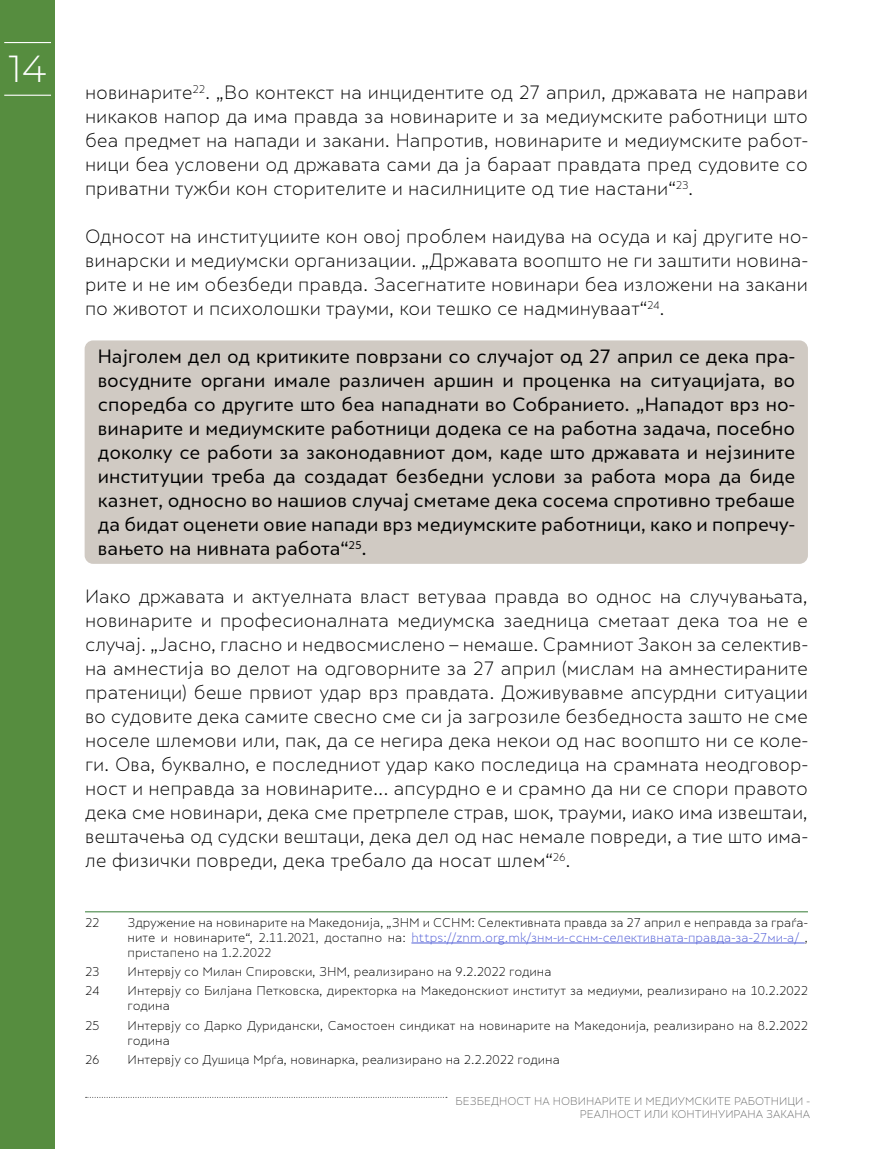
<style>
.page{position:relative;width:893px;height:1149px;background:#fff}
.page>*{position:absolute;margin:0;border:0;box-sizing:border-box;transform-origin:0 0}
.t1{font:300 37.5px "Montserrat";color:#fff}
.t2{font:300 18px/24px "Skola Sans";color:#000;text-align:justify}
.t3{font:18px/24px "Skola Sans";color:#000;text-align:justify}
.Paragraph_Style_1{font:300 12px/15px "Skola Sans";color:#000}
.t4{font:300 10.5px/13.5px "Skola Sans";color:#666;text-align:right}
.s1{color:#4f5cd6}
.s2{color:#0a0c0b}
</style>
<div class="page">
<div style="left:0;top:0;width:55px;height:1148px;background:#568d3f"></div>
<hr style="left:4px;top:42px;width:47px;height:1px;background:#fff">
<hr style="left:4px;top:95px;width:47px;height:1px;background:#fff">
<div style="left:85px;top:340px;width:723px;height:223px;background:#d0cac3;border-radius:9px"></div>
<hr style="left:85px;top:910px;width:723px;height:2px;background:#76a676">
<hr style="left:411px;top:942px;width:394px;height:1px;background:#4f5cd6">
<h1 class="t1" style="left:9px;top:43px;width:39px">14</h1>
<p class="t2" style="left:85px;top:80px;width:724px">новинарите<sup>22</sup>. „Во контекст на инцидентите од 27 април, државата не направи никаков напор да има правда за новинарите и за медиумските работници што беа предмет на напади и закани. Напротив, новинарите и медиумските работ&shy;ници беа условени од државата сами да ја бараат правдата пред судовите со приватни тужби кон сторителите и насилниците од тие настани“<sup>23</sup>.</p>
<p class="t2" style="left:85px;top:224px;width:724px">Односот на институциите кон овој проблем наидува на осуда и кај другите но&shy;винарски и медиумски организации. „Државата воопшто не ги заштити новина&shy;рите и не им обезбеди правда. Засегнатите новинари беа изложени на закани по животот и психолошки трауми, кои тешко се надминуваат“<sup>24</sup>.</p>
<p class="t3" style="left:98px;top:344px;width:699px">Најголем дел од критиките поврзани со случајот од 27 април се дека пра&shy;восудните органи имале различен аршин и проценка на ситуацијата, во споредба со другите што беа нападнати во Собранието. „Нападот врз но&shy;винарите и медиумските работници додека се на работна задача, посебно доколку се работи за законодавниот дом, каде што државата и нејзините институции треба да создадат безбедни услови за работа мора да биде казнет, односно во нашиов случај сметаме дека сосема спротивно требаше да бидат оценети овие напади врз медиумските работници, како и попречу&shy;вањето на нивната работа“<sup>25</sup>.</p>
<p class="t2" style="left:85px;top:584px;width:724px">Иако државата и актуелната власт ветуваа правда во однос на случувањата, новинарите и професионалната медиумска заедница сметаат дека тоа не е случај. „Јасно, гласно и недвосмислено – немаше. Срамниот Закон за селектив&shy;на амнестија во делот на одговорните за 27 април (мислам на амнестираните пратеници) беше првиот удар врз правдата. Доживувавме апсурдни ситуации во судовите дека самите свесно сме си ја загрозиле безбедноста зашто не сме носеле шлемови или, пак, да се негира дека некои од нас воопшто ни се коле&shy;ги. Ова, буквално, е последниот удар како последица на срамната неодговор&shy;ност и неправда за новинарите... апсурдно е и срамно да ни се спори правото дека сме новинари, дека сме претрпеле страв, шок, трауми, иако има извештаи, вештачења од судски вештаци, дека дел од нас немале повреди, а тие што има&shy;ле физички повреди, дека требало да носат шлем“<sup>26</sup>.</p>
<p class="Paragraph_Style_1" style="left:85px;top:914px;width:16px">22</p>
<p class="Paragraph_Style_1" style="left:128px;top:914px;width:682px;text-align:justify">Здружение на новинарите на Македонија, „ЗНМ и ССНМ: Селективната правда за 27 април е неправда за граѓа&shy;ните и новинарите“, 2.11.2021, достапно на: <span class="s1">https://znm.org.mk/знм-и-сснм-селективната-правда-за-27ми-а/</span> <span class="s2">, пристапено на 1.2.2022</span></p>
<p class="Paragraph_Style_1" style="left:85px;top:963px;width:16px">23</p>
<p class="Paragraph_Style_1" style="left:128px;top:963px;width:425px">Интервју со Милан Спировски, ЗНМ, реализирано на 9.2.2022 година</p>
<p class="Paragraph_Style_1" style="left:85px;top:983px;width:16px">24</p>
<p class="Paragraph_Style_1" style="left:128px;top:983px;width:682px">Интервју со Билјана Петковска, директорка на Македонскиот институт за медиуми, реализирано на 10.2.2022 година</p>
<p class="Paragraph_Style_1" style="left:85px;top:1017px;width:16px">25</p>
<p class="Paragraph_Style_1" style="left:128px;top:1017px;width:682px">Интервју со Дарко Дуридански, Самостоен синдикат на новинарите на Македонија, реализирано на 8.2.2022 година</p>
<p class="Paragraph_Style_1" style="left:85px;top:1051px;width:16px">26</p>
<p class="Paragraph_Style_1" style="left:128px;top:1051px;width:434px">Интервју со Душица Мрѓа, новинарка, реализирано на 2.2.2022 година</p>
<p class="t4" style="left:455px;top:1093px;width:356px">БЕЗБЕДНОСТ НА НОВИНАРИТЕ И МЕДИУМСКИТЕ РАБОТНИЦИ -<br>РЕАЛНОСТ ИЛИ КОНТИНУИРАНА ЗАКАНА</p>
</div>
